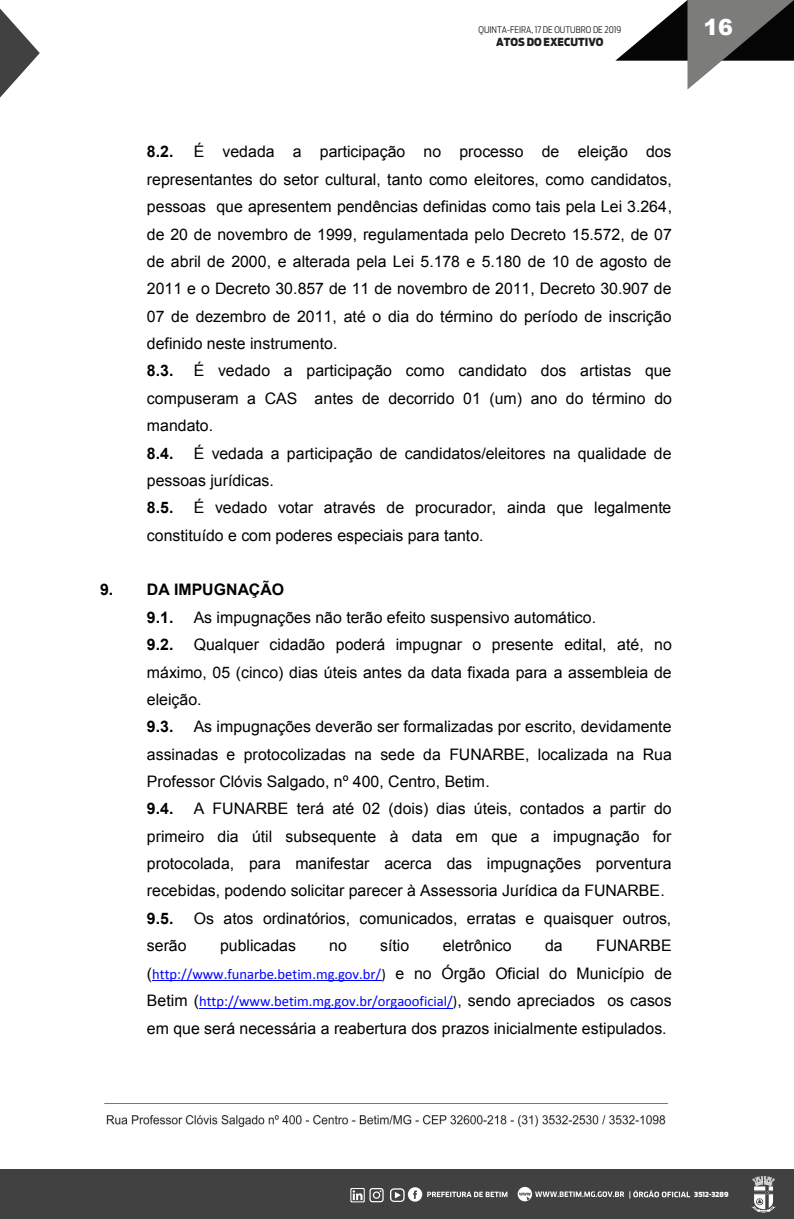
<style>
.page{position:relative;width:794px;height:1219px;background:#fff}
.page>*{position:absolute;margin:0;border:0;box-sizing:border-box;transform-origin:0 0}
.t1{font:900 22.2px "Arial";color:#fff}
.t2{font:15.9px/27.4px "Arial";color:#000}
.t3{font:700 15.9px/27.3px "Arial";color:#000}
.t4{font:14.6px/27.9px "Calibri";color:#00f}
.t5{font:900 11px "Antenna Cond";color:#231f20}
.t6{font:300 9px "Antenna Cond";color:#231f20}
.t7{font:900 6.9px "Antenna Cond";color:#fff}
.s1{font-weight:700}
.s2{font-family:"Arial";font-size:15.9px;color:#000}
.s3{color:#000}
</style>
<div class="page">
<svg style="left:615px;top:0;width:179px;height:90px"></svg>
<svg style="left:0;top:9px;width:40px;height:89px"></svg>
<div style="left:0;top:1169px;width:794px;height:50px;background:#414141"></div>
<svg style="left:517px;top:1187px;width:174px;height:14px"></svg>
<svg style="left:390px;top:1187px;width:117px;height:15px"></svg>
<svg style="left:350px;top:1188px;width:33px;height:14px"></svg>
<svg style="left:751px;top:1176px;width:25px;height:37px"></svg>
<img style="left:106px;top:1115px;width:560px;height:12px">
<hr style="left:152px;top:980px;width:229px;height:1px;background:#00f">
<hr style="left:199px;top:1008px;width:254px;height:1px;background:#00f">
<p class="t6" style="left:478px;top:24px;width:144px">QUINTA-FEIRA, 17 DE OUTUBRO DE 2019</p>
<p class="t1" style="left:703px;top:11px;width:31px">16</p>
<p class="t5" style="left:496px;top:35px;width:109px">ATOS DO EXECUTIVO</p>
<p class="t2" style="left:147px;top:138px;width:527px;text-indent:47px">É vedada a participação no processo de eleição dos representantes do setor cultural, tanto como eleitores, como candidatos, pessoas que apresentem pendências definidas como tais pela Lei 3.264, de 20 de novembro de 1999, regulamentada pelo Decreto 15.572, de 07 de abril de 2000, e alterada pela Lei 5.178 e 5.180 de 10 de agosto de 2011 e o Decreto 30.857 de 11 de novembro de 2011, Decreto 30.907 de 07 de dezembro de 2011, até o dia do término do período de inscrição definido neste instrumento.<br><span class="s1">8.3.</span></p>
<p class="t3" style="left:147px;top:139px;width:28px">8.2.</p>
<p class="t2" style="left:147px;top:357px;width:526px;text-indent:47px">É vedado a participação como candidato dos artistas que compuseram a CAS antes de decorrido 01 (um) ano do término do mandato.<br><span class="s1">8.4.</span></p>
<p class="t2" style="left:147px;top:439px;width:526px;text-indent:47px">É vedada a participação de candidatos/eleitores na qualidade de pessoas jurídicas.<br><span class="s1">8.5.</span></p>
<p class="t2" style="left:147px;top:494px;width:526px;text-indent:47px">É vedado votar através de procurador, ainda que legalmente constituído e com poderes especiais para tanto.</p>
<p class="t3" style="left:147px;top:577px;width:139px;text-indent:-47px">9. DA IMPUGNAÇÃO<br>9.1.</p>
<p class="t2" style="left:194px;top:604px;width:404px">As impugnações não terão efeito suspensivo automático.</p>
<p class="t3" style="left:147px;top:631px;width:28px">9.2.</p>
<p class="t2" style="left:147px;top:631px;width:526px;text-indent:47px">Qualquer cidadão poderá impugnar o presente edital, até, no máximo, 05 (cinco) dias úteis antes da data fixada para a assembleia de eleição.<br><span class="s1">9.3.</span></p>
<p class="t2" style="left:147px;top:713px;width:526px;text-indent:47px">As impugnações deverão ser formalizadas por escrito, devidamente assinadas e protocolizadas na sede da FUNARBE, localizada na Rua Professor Clóvis Salgado, nº 400, Centro, Betim.<br><span class="s1">9.4.</span></p>
<p class="t2" style="left:147px;top:795px;width:526px;text-indent:47px">A FUNARBE terá até 02 (dois) dias úteis, contados a partir do primeiro dia útil subsequente à data em que a impugnação for protocolada, para manifestar acerca das impugnações porventura recebidas, podendo solicitar parecer à Assessoria Jurídica da FUNARBE.<br><span class="s1">9.5.</span></p>
<p class="t2" style="left:194px;top:905px;width:479px">Os atos ordinatórios, comunicados, erratas e quaisquer outros,</p>
<p class="t2" style="left:147px;top:932px;width:41px">serão</p>
<p class="t2" style="left:220px;top:932px;width:77px">publicadas</p>
<p class="t2" style="left:329px;top:932px;width:19px">no</p>
<p class="t2" style="left:380px;top:932px;width:30px">sítio</p>
<p class="t2" style="left:443px;top:932px;width:71px">eletrônico</p>
<p class="t2" style="left:545px;top:932px;width:19px">da</p>
<p class="t2" style="left:596px;top:932px;width:77px">FUNARBE</p>
<p class="t4" style="left:147px;top:960px;width:527px"><span class="s2">(</span>http://www.funarbe.betim.mg.gov.br/<span class="s3">)</span> <span class="s2">e no Órgão Oficial do Município de<br>Betim (</span>http://www.betim.mg.gov.br/orgaooficial/<span class="s3">)</span><span class="s2">, sendo apreciados os casos</span></p>
<p class="t2" style="left:147px;top:1015px;width:521px">em que será necessária a reabertura dos prazos inicialmente estipulados.</p>
<p class="t7" style="left:694px;top:1191px;width:36px">3512-3289</p>
</div>
